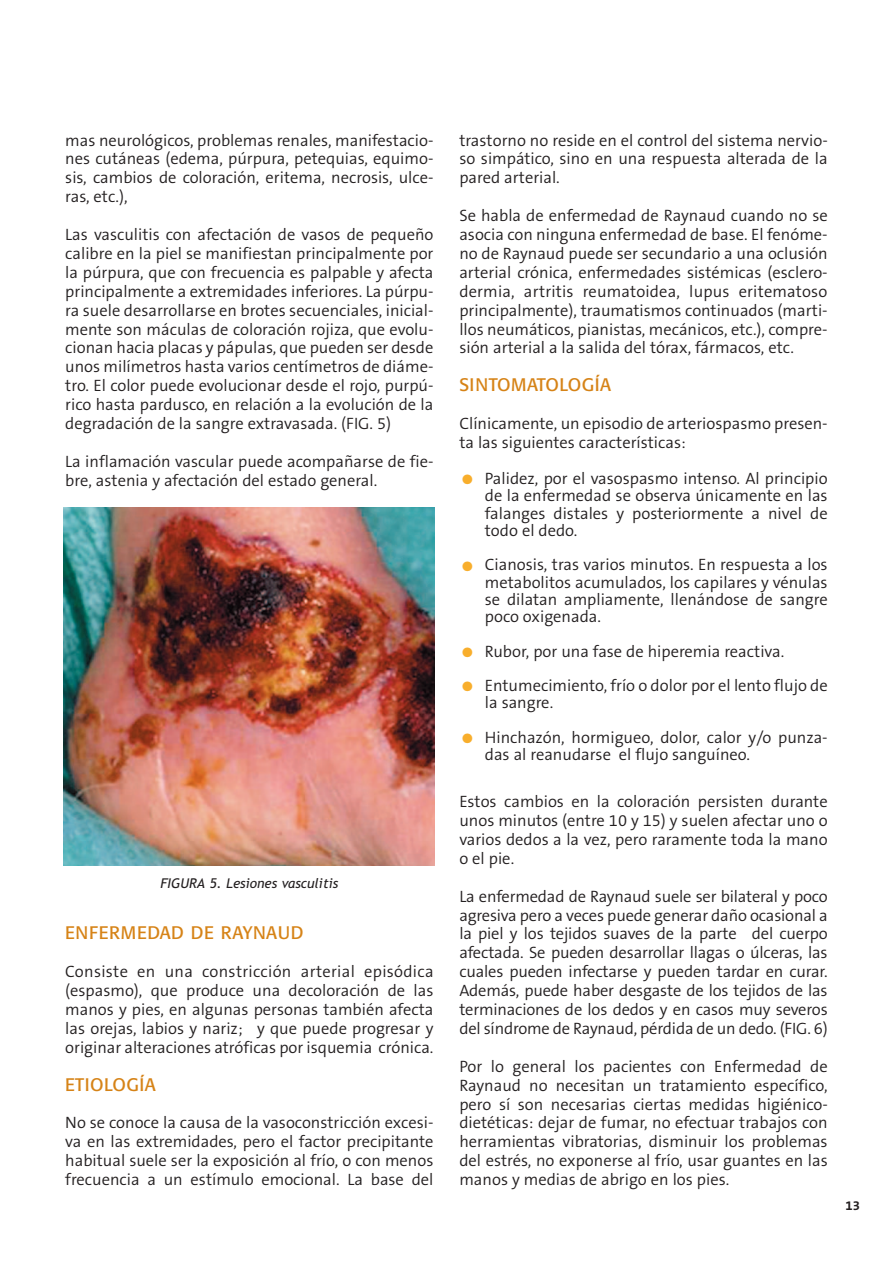
<style>
.page{position:relative;width:893px;height:1263px;background:#fff}
.page>*{position:absolute;margin:0;border:0;box-sizing:border-box;transform-origin:0 0}
.t1{font:18px "Formata";letter-spacing:.03em;color:#d68317}
.t2{font:300 16.5px/18.9px "The Sans B4";color:#231f20;text-align:justify}
.t3{font:italic 13.5px "Trebuchet MS";color:#231f20}
.t4{font:13.5px "Zapf Dingbats ITC";color:#f8ae2c}
.t5{font:700 13.2px "The Sans B7";color:#231f20}
</style>
<div class="page">
<img style="left:64px;top:507px;width:371px;height:358px">
<p class="t2" style="left:65px;top:131px;width:370px">mas neurológicos, problemas renales, manifestacio&shy;nes cutáneas (edema, púrpura, petequias, equimo&shy;sis, cambios de coloración, eritema, necrosis, ulce&shy;ras, etc.),</p>
<p class="t2" style="left:65px;top:226px;width:370px">Las vasculitis con afectación de vasos de pequeño calibre en la piel se manifiestan principalmente por la púrpura, que con frecuencia es palpable y afecta principalmente a extremidades inferiores. La púrpu&shy;ra suele desarrollarse en brotes secuenciales, inicial&shy;mente son máculas de coloración rojiza, que evolu&shy;cionan hacia placas y pápulas, que pueden ser desde unos milímetros hasta varios centímetros de diáme&shy;tro. El color puede evolucionar desde el rojo, purpú&shy;rico hasta pardusco, en relación a la evolución de la degradación de la sangre extravasada. (FIG. 5)</p>
<p class="t2" style="left:65px;top:452px;width:370px">La inflamación vascular puede acompañarse de fie&shy;bre, astenia y afectación del estado general.</p>
<p class="t3" style="left:160px;top:876px;width:179px">FIGURA 5. Lesiones vasculitis</p>
<p class="t1" style="left:65px;top:925px;width:240px">ENFERMEDAD DE RAYNAUD</p>
<p class="t2" style="left:65px;top:963px;width:370px">Consiste en una constricción arterial episódica (espasmo), que produce una decoloración de las manos y pies, en algunas personas también afecta las orejas, labios y nariz; y que puede progresar y originar alteraciones atróficas por isquemia crónica.</p>
<p class="t1" style="left:65px;top:1077px;width:92px">ETIOLOGÍA</p>
<p class="t2" style="left:65px;top:1114px;width:370px">No se conoce la causa de la vasoconstricción excesi&shy;va en las extremidades, pero el factor precipitante habitual suele ser la exposición al frío, o con menos frecuencia a un estímulo emocional. La base del</p>
<p class="t2" style="left:459px;top:131px;width:370px">trastorno no reside en el control del sistema nervio&shy;so simpático, sino en una respuesta alterada de la pared arterial.</p>
<p class="t2" style="left:459px;top:207px;width:370px">Se habla de enfermedad de Raynaud cuando no se asocia con ninguna enfermedad de base. El fenóme&shy;no de Raynaud puede ser secundario a una oclusión arterial crónica, enfermedades sistémicas (esclero&shy;dermia, artritis reumatoidea, lupus eritematoso principalmente), traumatismos continuados (marti&shy;llos neumáticos, pianistas, mecánicos, etc.), compre&shy;sión arterial a la salida del tórax, fármacos, etc.</p>
<p class="t1" style="left:459px;top:377px;width:153px">SINTOMATOLOGÍA</p>
<p class="t2" style="left:459px;top:415px;width:370px">Clínicamente, un episodio de arteriospasmo presen&shy;ta las siguientes características:</p>
<p class="t2" style="left:485px;top:470px;width:344px;line-height:17.2px">Palidez, por el vasospasmo intenso. Al principio de la enfermedad se observa únicamente en las falanges distales y posteriormente a nivel de todo el dedo.</p>
<p class="t2" style="left:485px;top:557px;width:344px;line-height:17.2px">Cianosis, tras varios minutos. En respuesta a los metabolitos acumulados, los capilares y vénulas se dilatan ampliamente, llenándose de sangre poco oxigenada.</p>
<p class="t2" style="left:485px;top:634px;width:344px;line-height:34.5px">Rubor, por una fase de hiperemia reactiva.<br>Entumecimiento, frío o dolor por el lento flujo de</p>
<p class="t2" style="left:485px;top:686px;width:344px;line-height:34.5px">la sangre.<br>Hinchazón, hormigueo, dolor, calor y/o punza-</p>
<p class="t2" style="left:485px;top:746px;width:267px">das al reanudarse el flujo sanguíneo.</p>
<p class="t2" style="left:459px;top:793px;width:370px">Estos cambios en la coloración persisten durante unos minutos (entre 10 y 15) y suelen afectar uno o varios dedos a la vez, pero raramente toda la mano o el pie.</p>
<p class="t2" style="left:459px;top:887px;width:370px">La enfermedad de Raynaud suele ser bilateral y poco agresiva pero a veces puede generar daño ocasional a la piel y los tejidos suaves de la parte del cuerpo afectada. Se pueden desarrollar llagas o úlceras, las cuales pueden infectarse y pueden tardar en curar.<br>Además, puede haber desgaste de los tejidos de las terminaciones de los dedos y en casos muy severos del síndrome de Raynaud, pérdida de un dedo. (FIG. 6)</p>
<p class="t2" style="left:459px;top:1057px;width:370px">Por lo general los pacientes con Enfermedad de Raynaud no necesitan un tratamiento específico, pero sí son necesarias ciertas medidas higiénico&shy;dietéticas: dejar de fumar, no efectuar trabajos con herramientas vibratorias, disminuir los problemas del estrés, no exponerse al frío, usar guantes en las manos y medias de abrigo en los pies.</p>
<p class="t4" style="left:462px;top:472px;width:12px">●</p>
<p class="t4" style="left:462px;top:558px;width:12px">●</p>
<p class="t4" style="left:462px;top:644px;width:12px">●</p>
<p class="t4" style="left:462px;top:679px;width:12px">●</p>
<p class="t4" style="left:462px;top:731px;width:12px">●</p>
<p class="t5" style="left:845px;top:1199px;width:16px">13</p>
</div>
